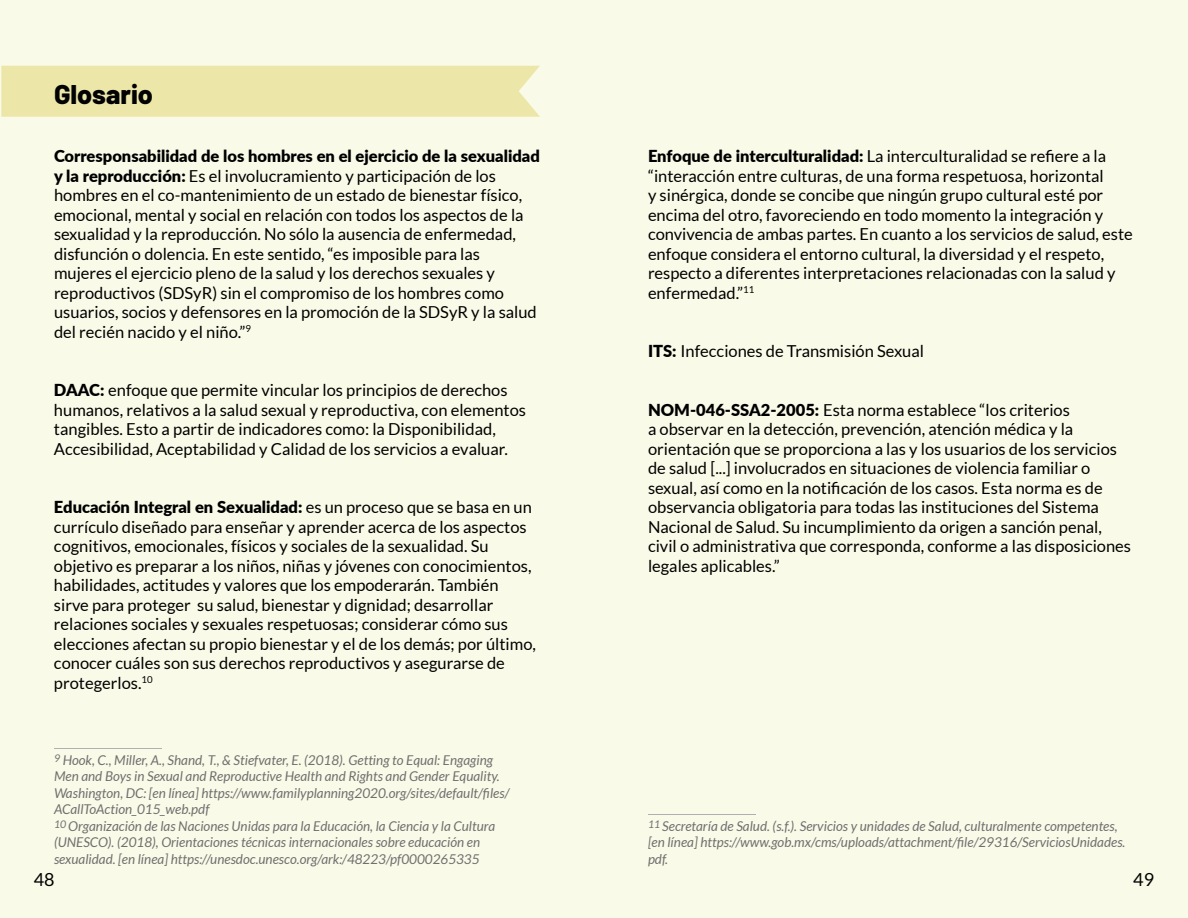
<style>
.page{position:relative;width:1188px;height:918px;background:#fff}
.page>*{position:absolute;margin:0;border:0;box-sizing:border-box;transform-origin:0 0}
.t1{font:800 27px "Barlow";color:#020203}
.t2{font:18px "Lato";color:#000}
.t3{font:16.5px/19.5px "Lato";color:#000}
.t4{font:italic 13.5px/16.5px "Lato";color:#706f6f}
.s1{font-weight:900}
</style>
<div class="page">
<div style="left:594px;top:0;width:594px;height:918px;background:#fafae8"></div>
<div style="left:0;top:0;width:594px;height:918px;background:#fafae8"></div>
<div style="left:1px;top:66px;width:539px;height:51px;background:#ece7a9"></div>
<hr style="left:54px;top:748px;width:108px;height:1px;background:#aeb0b2">
<hr style="left:648px;top:814px;width:108px;height:1px;background:#aeb0b2">
<h1 class="t1" style="left:54px;top:74px;width:101px">Glosario</h1>
<p class="t3" style="left:54px;top:146px;width:487px"><span class="s1">Corresponsabilidad de los hombres en el ejercicio de la sexualidad y la reproducción:</span> Es el involucramiento y participación de los hombres en el co-mantenimiento de un estado de bienestar físico, emocional, mental y social en relación con todos los aspectos de la sexualidad y la reproducción. No sólo la ausencia de enfermedad, disfunción o dolencia. En este sentido, “es imposible para las mujeres el ejercicio pleno de la salud y los derechos sexuales y reproductivos (SDSyR) sin el compromiso de los hombres como usuarios, socios y defensores en la promoción de la SDSyR y la salud del recién nacido y el niño.”<sup>9</sup></p>
<p class="t3" style="left:54px;top:380px;width:474px"><span class="s1">DAAC:</span> enfoque que permite vincular los principios de derechos humanos, relativos a la salud sexual y reproductiva, con elementos tangibles. Esto a partir de indicadores como: la Disponibilidad, Accesibilidad, Aceptabilidad y Calidad de los servicios a evaluar.</p>
<p class="t3" style="left:54px;top:497px;width:484px"><span class="s1">Educación Integral en Sexualidad:</span> es un proceso que se basa en un currículo diseñado para enseñar y aprender acerca de los aspectos cognitivos, emocionales, físicos y sociales de la sexualidad. Su objetivo es preparar a los niños, niñas y jóvenes con conocimientos, habilidades, actitudes y valores que los empoderarán. También sirve para proteger su salud, bienestar y dignidad; desarrollar relaciones sociales y sexuales respetuosas; considerar cómo sus elecciones afectan su propio bienestar y el de los demás; por último, conocer cuáles son sus derechos reproductivos y asegurarse de protegerlos.<sup>10</sup></p>
<p class="t4" style="left:54px;top:752px;width:457px"><sup>9</sup> Hook, C., Miller, A., Shand, T., &amp; Stiefvater, E. (2018). Getting to Equal: Engaging Men and Boys in Sexual and Reproductive Health and Rights and Gender Equality.<br>Washington, DC: [en línea] https://www.familyplanning2020.org/sites/default/files/ ACallToAction_015_web.pdf<br><sup>10</sup> Organización de las Naciones Unidas para la Educación, la Ciencia y la Cultura (UNESCO). (2018), Orientaciones técnicas internacionales sobre educación en sexualidad. [en línea] https://unesdoc.unesco.org/ark:/48223/pf0000265335</p>
<p class="t3" style="left:648px;top:146px;width:486px"><span class="s1">Enfoque de interculturalidad:</span> La interculturalidad se refiere a la “interacción entre culturas, de una forma respetuosa, horizontal<br>y sinérgica, donde se concibe que ningún grupo cultural esté por encima del otro, favoreciendo en todo momento la integración y convivencia de ambas partes. En cuanto a los servicios de salud, este enfoque considera el entorno cultural, la diversidad y el respeto, respecto a diferentes interpretaciones relacionadas con la salud y enfermedad.”<sup>11</sup></p>
<p class="t3" style="left:648px;top:341px;width:278px"><span class="s1">ITS:</span> Infecciones de Transmisión Sexual</p>
<p class="t3" style="left:648px;top:400px;width:485px"><span class="s1">NOM-046-SSA2-2005:</span> Esta norma establece “los criterios<br>a observar en la detección, prevención, atención médica y la orientación que se proporciona a las y los usuarios de los servicios de salud [...] involucrados en situaciones de violencia familiar o sexual, así como en la notificación de los casos. Esta norma es de observancia obligatoria para todas las instituciones del Sistema Nacional de Salud. Su incumplimiento da origen a sanción penal, civil o administrativa que corresponda, conforme a las disposiciones legales aplicables.”</p>
<p class="t4" style="left:648px;top:818px;width:479px"><sup>11</sup> Secretaría de Salud. (s.f.). Servicios y unidades de Salud, culturalmente competentes, [en línea] https://www.gob.mx/cms/uploads/attachment/file/29316/ServiciosUnidades. pdf.</p>
<p class="t2" style="left:34px;top:869px;width:22px">48</p>
<p class="t2" style="left:1133px;top:869px;width:22px">49</p>
</div>
